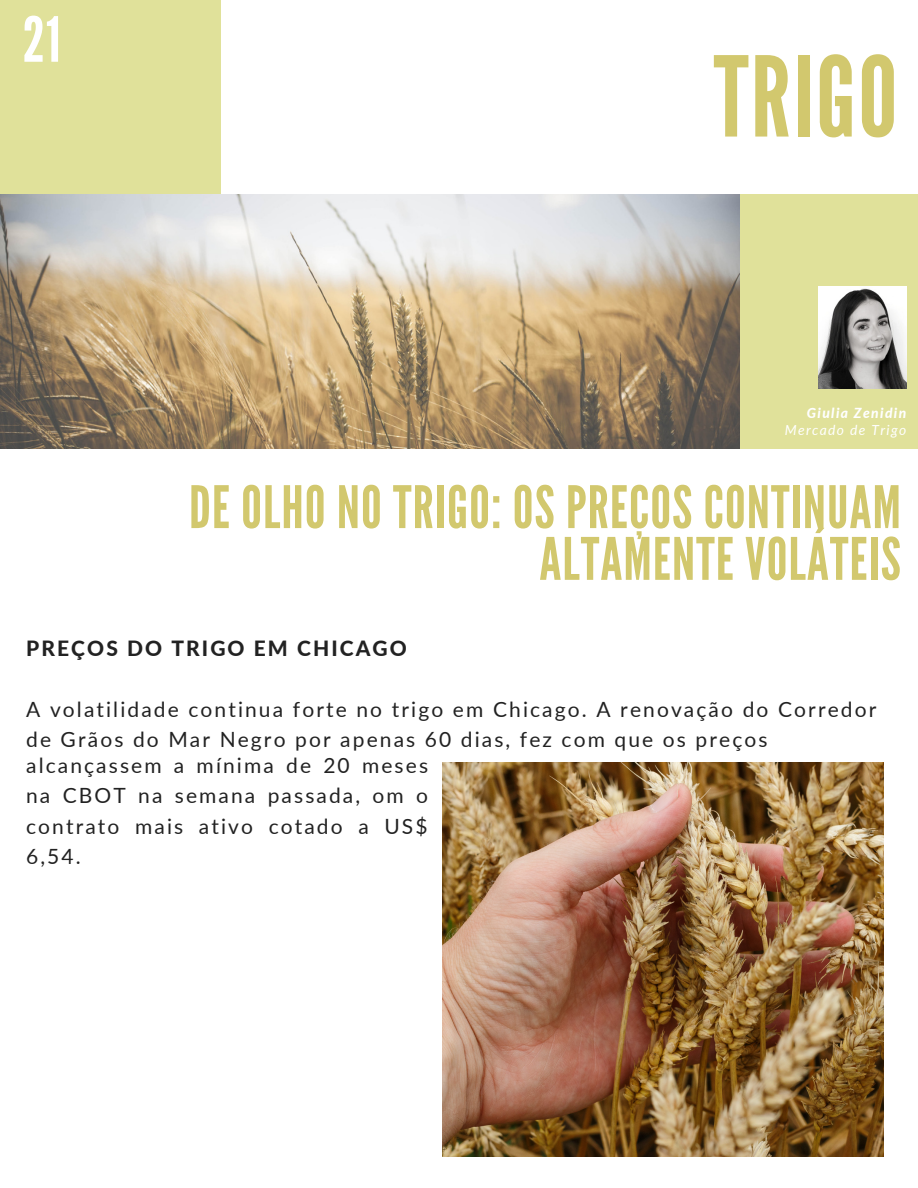
<style>
.page{position:relative;width:918px;height:1188px;background:#fff}
.page>*{position:absolute;margin:0;border:0;box-sizing:border-box;transform-origin:0 0}
.t1{font:110.85px "League Gothic";letter-spacing:.02em;color:#d2c86e}
.t2{font:62.1px "League Gothic";color:#fff}
.t3{font:58.35px/51.8px "League Gothic";letter-spacing:.02em;color:#d2c86e;text-align:right}
.t4{font:21px/30.3px "Lato";letter-spacing:.1em;color:#222}
.t5{font:800 21px "Lato";letter-spacing:.1em;color:#222}
.t6{font:italic 13.8px "Lato";letter-spacing:.1em;color:#fff}
.t7{font:italic 800 13.8px "Lato";letter-spacing:.1em;color:#fff}
</style>
<div class="page">
<div style="left:0;top:0;width:220px;height:194px;background:#e0e19a"></div>
<div style="left:739px;top:195px;width:179px;height:253px;background:#e0e19a"></div>
<img style="left:0;top:195px;width:739px;height:253px">
<img style="left:818px;top:286px;width:88px;height:103px">
<img style="left:443px;top:763px;width:441px;height:394px">
<h2 class="t2" style="left:23px;top:4px;width:39px">21</h2>
<h1 class="t1" style="left:714px;top:33px;width:185px">TRIGO</h1>
<p class="t7" style="left:807px;top:405px;width:101px">Giulia Zenidin</p>
<p class="t6" style="left:785px;top:421px;width:123px">Mercado de Trigo</p>
<h3 class="t3" style="left:189px;top:483px;width:713px">DE OLHO NO TRIGO: OS PREÇOS CONTINUAM<br>ALTAMENTE VOLÁTEIS</h3>
<p class="t5" style="left:26px;top:635px;width:382px">PREÇOS DO TRIGO EM CHICAGO</p>
<p class="t4" style="left:26px;top:694px;width:852px">A volatilidade continua forte no trigo em Chicago. A renovação do Corredor de Grãos do Mar Negro por apenas 60 dias, fez com que os preços</p>
<p class="t4" style="left:26px;top:749px;width:404px;text-align:justify">alcançassem a mínima de 20 meses na CBOT na semana passada, om o contrato mais ativo cotado a US$ 6,54.</p>
</div>
